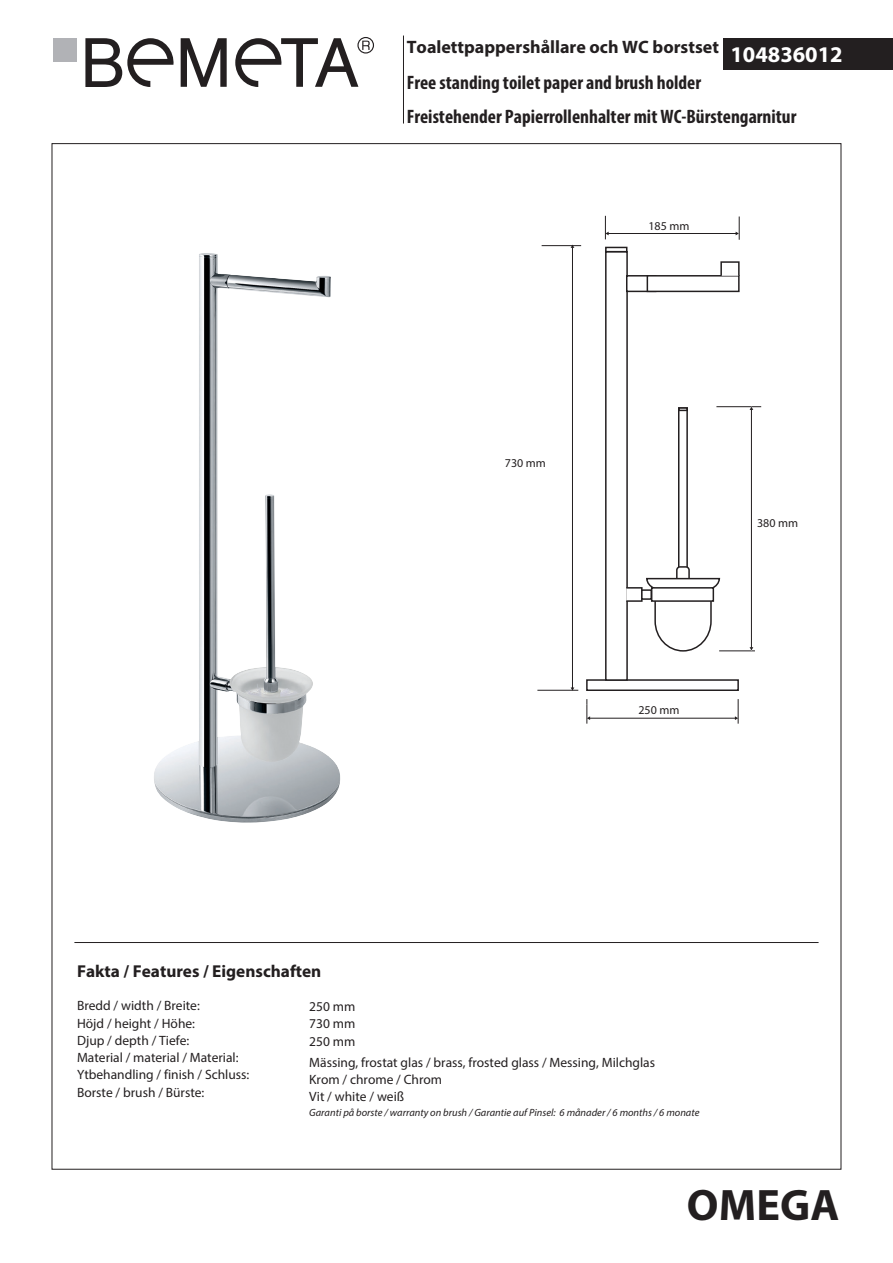
<style>
.page{position:relative;width:893px;height:1263px;background:#fff}
.page>*{position:absolute;margin:0;border:0;box-sizing:border-box;transform-origin:0 0}
.t1{font:700 44.25px "Myriad Pro";letter-spacing:.005em;color:#231f20}
.t2{font:700 22.5px "Myriad Pro";color:#fff}
.t3{font:700 condensed 19.5px/34.5px "Myriad Pro";color:#231f20}
.t4{font:700 18px "Myriad Pro";color:#231f20}
.t5{font:700 17.25px "Myriad Pro";color:#231f20}
.t6{font:13.5px/17.2px "Myriad Pro";color:#231f20}
.t7{font:12px "Myriad Pro";color:#231f20}
.t8{font:italic 10.5px "Myriad Pro";color:#231f20}
</style>
<div class="page">
<img style="left:154px;top:253px;width:187px;height:570px">
<div style="left:724px;top:38px;width:169px;height:32px;background:#231f20"></div>
<svg style="left:181px;top:38px;width:46px;height:49px"></svg>
<svg style="left:85px;top:38px;width:89px;height:49px"></svg>
<div style="left:54px;top:38px;width:23px;height:24px;background:#b1b2b6"></div>
<svg style="left:235px;top:37px;width:139px;height:50px"></svg>
<hr style="left:403px;top:36px;width:1px;height:88px;background:#231f20">
<div style="left:586px;top:679px;width:153px;height:12px;background:#fff;border:2px solid #231f20"></div>
<div style="left:605px;top:251px;width:23px;height:430px;background:#fff;border:2px solid #231f20"></div>
<hr style="left:590px;top:718px;width:145px;height:1px;background:#231f20">
<svg style="left:586px;top:699px;width:4px;height:25px"></svg>
<svg style="left:735px;top:699px;width:4px;height:25px"></svg>
<hr style="left:537px;top:690px;width:41px;height:1px;background:#231f20">
<hr style="left:716px;top:406px;width:45px;height:1px;background:#231f20">
<hr style="left:719px;top:651px;width:36px;height:1px;background:#231f20">
<hr style="left:751px;top:409px;width:1px;height:239px;background:#231f20">
<div style="left:678px;top:407px;width:10px;height:176px;background:#fff;border:2px solid #231f20"></div>
<svg style="left:678px;top:407px;width:10px;height:4px"></svg>
<svg style="left:646px;top:565px;width:75px;height:87px"></svg>
<div style="left:626px;top:587px;width:17px;height:15px;background:#fff;border:2px solid #231f20"></div>
<div style="left:651px;top:587px;width:63px;height:15px;background:#fff;border:2px solid #231f20"></div>
<div style="left:641px;top:589px;width:11px;height:11px;background:#fff;border:2px solid #231f20"></div>
<svg style="left:605px;top:247px;width:22px;height:5px"></svg>
<div style="left:626px;top:275px;width:30px;height:17px;background:#fff;border:2px solid #231f20"></div>
<div style="left:647px;top:275px;width:93px;height:17px;background:#fff;border:2px solid #231f20"></div>
<div style="left:720px;top:261px;width:20px;height:16px;background:#fff;border:2px solid #231f20"></div>
<hr style="left:542px;top:245px;width:39px;height:1px;background:#231f20">
<hr style="left:572px;top:247px;width:1px;height:441px;background:#231f20">
<hr style="left:608px;top:233px;width:128px;height:1px;background:#231f20">
<svg style="left:605px;top:216px;width:4px;height:23px"></svg>
<svg style="left:736px;top:216px;width:4px;height:24px"></svg>
<hr style="left:74px;top:942px;width:745px;height:1px;background:#231f20">
<h3 class="t4" style="left:407px;top:36px;width:314px">Toalettpappershållare och WC borstset</h3>
<h3 class="t3" style="left:407px;top:64px;width:391px">Free standing toilet paper and brush holder<br>Freistehender Papierrollenhalter mit WC-Bürstengarnitur</h3>
<h2 class="t2" style="left:730px;top:40px;width:114px">104836012</h2>
<p class="t7" style="left:505px;top:456px;width:43px">730 mm</p>
<p class="t7" style="left:648px;top:219px;width:43px">185 mm</p>
<p class="t7" style="left:638px;top:703px;width:43px">250 mm</p>
<p class="t7" style="left:757px;top:515px;width:43px">380 mm</p>
<p class="t5" style="left:77px;top:960px;width:246px">Fakta / Features / Eigenschaften</p>
<p class="t6" style="left:309px;top:998px;width:48px;text-align:justify">250 mm 730 mm 250 mm</p>
<p class="t6" style="left:77px;top:997px;width:174px">Bredd / width / Breite:<br>Höjd / height / Höhe:<br>Djup / depth / Tiefe:<br>Material / material / Material:<br>Ytbehandling / finish / Schluss:<br>Borste / brush / Bürste:</p>
<p class="t6" style="left:309px;top:1054px;width:347px">Mässing, frostat glas / brass, frosted glass / Messing, Milchglas<br>Krom / chrome / Chrom<br>Vit / white / weiß</p>
<p class="t8" style="left:309px;top:1106px;width:392px">Garanti på borste / warranty on brush / Garantie auf Pinsel: 6 månader / 6 months / 6 monate</p>
<h1 class="t1" style="left:687px;top:1176px;width:154px">OMEGA</h1>
</div>
